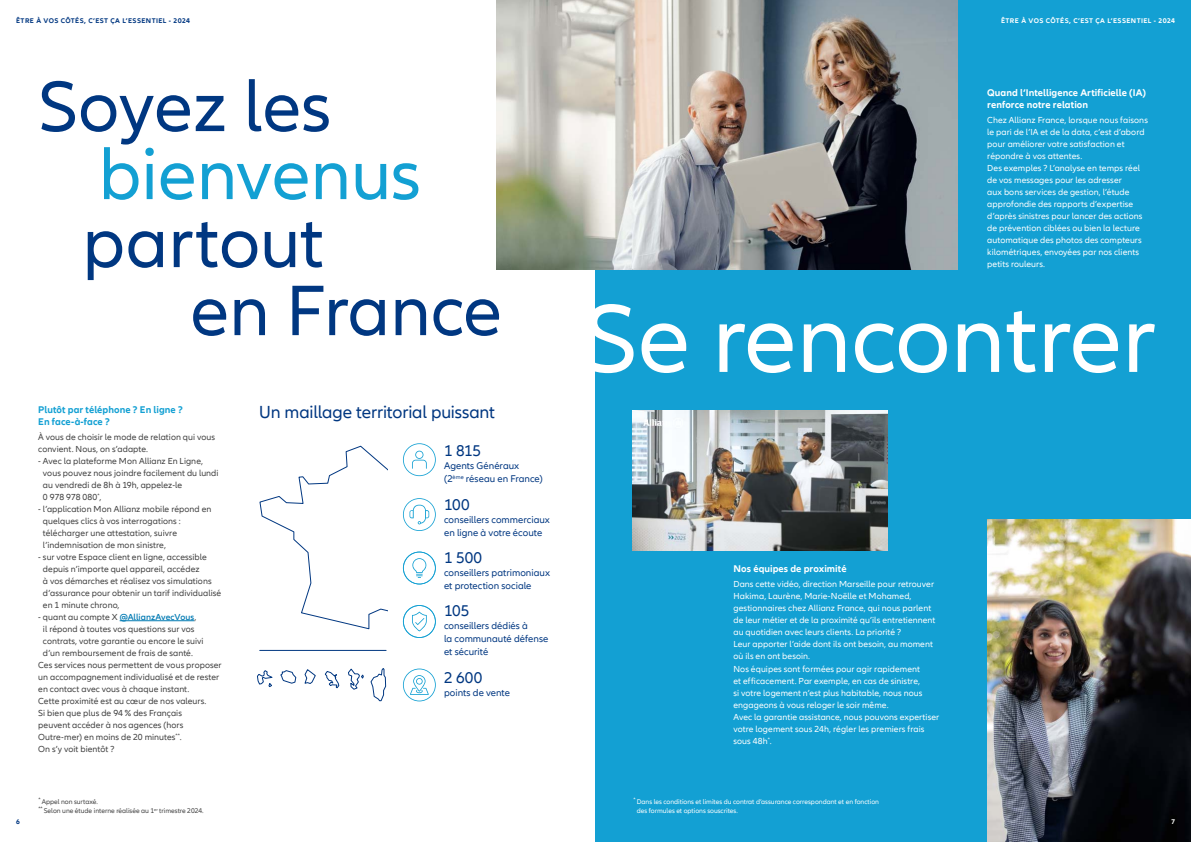
<style>
.page{position:relative;width:1191px;height:842px;background:#fff}
.page>*{position:absolute;margin:0;border:0;box-sizing:border-box;transform-origin:0 0}
.t1{font:100px "Allianz Neo";color:#fff}
.t2{font:74px/68px "Allianz Neo";color:#003781}
.t3{font:74px "Allianz Neo";color:#13a0d3}
.t4{font:18px "Allianz Neo";letter-spacing:-.01em;color:#003781}
.t5{font:16px "Allianz Neo";color:#003781}
.t6{font:10px/13px "Allianz Neo";letter-spacing:.005em;color:#003781}
.t7{font:700 10px/12px "Allianz Neo";letter-spacing:.005em;color:#fff}
.t8{font:700 10px/12px "Allianz Neo";letter-spacing:.005em;color:#13a0d3}
.t9{font:9px/12px "Allianz Neo";letter-spacing:.01em;color:#fff}
.t10{font:9px/12px "Allianz Neo";letter-spacing:.005em;color:#414141}
.t11{font:7px/9px "Allianz Neo";letter-spacing:-.005em;color:#fff}
.t12{font:7px/9px "Allianz Neo";letter-spacing:-.005em;color:#414141}
.t13{font:700 7px "Allianz Neo";letter-spacing:.06em;color:#003781}
.t14{font:700 7px "Allianz Neo";letter-spacing:.06em;color:#fff}
.s1{font-weight:600;color:#007ab3}
</style>
<div class="page">
<hr style="left:120px;top:620px;width:74px;height:1px;background:#007ab3">
<div style="left:595px;top:0;width:596px;height:842px;background:#13a0d3"></div>
<img style="left:496px;top:0;width:461px;height:269px">
<img style="left:633px;top:410px;width:254px;height:140px">
<svg style="left:403px;top:668px;width:33px;height:33px"></svg>
<img style="left:987px;top:520px;width:204px;height:322px">
<svg style="left:304px;top:669px;width:12px;height:15px"></svg>
<svg style="left:324px;top:671px;width:16px;height:18px"></svg>
<svg style="left:257px;top:670px;width:40px;height:17px"></svg>
<svg style="left:348px;top:668px;width:16px;height:22px"></svg>
<svg style="left:370px;top:668px;width:16px;height:34px"></svg>
<hr style="left:260px;top:650px;width:126px;height:1px;background:#003781">
<svg style="left:259px;top:443px;width:177px;height:195px"></svg>
<p class="t13" style="left:16px;top:16px;width:175px">ÊTRE À VOS CÔTÉS, C’EST ÇA L’ESSENTIEL - 2024</p>
<h2 class="t2" style="left:38px;top:74px;width:295px">Soyez les</h2>
<h2 class="t3" style="left:99px;top:132px;width:324px">bienvenus</h2>
<h2 class="t2" style="left:190px;top:210px;width:313px;text-indent:-108px">partout<br>en France</h2>
<p class="t8" style="left:38px;top:404px;width:146px">Plutôt par téléphone ? En ligne ?<br>En face-à-face ?</p>
<p class="t10" style="left:38px;top:431px;width:178px">À vous de choisir le mode de relation qui vous convient. Nous, on s’adapte.</p>
<p class="t10" style="left:43px;top:455px;width:177px;text-indent:-5px">- Avec la plateforme Mon Allianz En Ligne, vous pouvez nous joindre facilement du lundi au vendredi de 8h à 19h, appelez-le<br>0 978 978 080<sup>*</sup>,</p>
<p class="t10" style="left:43px;top:503px;width:170px;text-indent:-5px">- l’application Mon Allianz mobile répond en quelques clics à vos interrogations : télécharger une attestation, suivre l’indemnisation de mon sinistre,</p>
<p class="t10" style="left:43px;top:551px;width:180px;text-indent:-5px">- sur votre Espace client en ligne, accessible depuis n’importe quel appareil, accédez<br>à vos démarches et réalisez vos simulations d’assurance pour obtenir un tarif individualisé en 1 minute chrono,</p>
<p class="t10" style="left:38px;top:611px;width:159px">- quant au compte X <span class="s1">@AllianzAvecVous</span>,</p>
<p class="t10" style="left:43px;top:623px;width:153px">il répond à toutes vos questions sur vos</p>
<p class="t10" style="left:43px;top:635px;width:162px">contrats, votre garantie ou encore le suivi</p>
<p class="t10" style="left:43px;top:647px;width:151px">d’un remboursement de frais de santé.</p>
<p class="t10" style="left:38px;top:659px;width:185px">Ces services nous permettent de vous proposer</p>
<p class="t10" style="left:38px;top:671px;width:182px">un accompagnement individualisé et de rester</p>
<p class="t10" style="left:38px;top:683px;width:152px">en contact avec vous à chaque instant.</p>
<p class="t10" style="left:38px;top:695px;width:170px">Cette proximité est au cœur de nos valeurs.</p>
<p class="t10" style="left:38px;top:707px;width:145px">Si bien que plus de 94 % des Français</p>
<p class="t10" style="left:38px;top:719px;width:147px">peuvent accéder à nos agences (hors</p>
<p class="t10" style="left:38px;top:731px;width:145px">Outre-mer) en moins de 20 minutes<sup>**</sup>.</p>
<p class="t10" style="left:38px;top:743px;width:78px">On s’y voit bientôt ?</p>
<h3 class="t4" style="left:259px;top:402px;width:237px">Un maillage territorial puissant</h3>
<h3 class="t5" style="left:444px;top:442px;width:39px">1 815</h3>
<p class="t6" style="left:444px;top:460px;width:100px">Agents Généraux<br>(2<sup>ème</sup> réseau en France)</p>
<h3 class="t5" style="left:444px;top:495px;width:27px">100</h3>
<p class="t6" style="left:444px;top:513px;width:107px">conseillers commerciaux en ligne à votre écoute</p>
<h3 class="t5" style="left:444px;top:548px;width:40px">1 500</h3>
<p class="t6" style="left:444px;top:566px;width:107px">conseillers patrimoniaux et protection sociale</p>
<h3 class="t5" style="left:444px;top:602px;width:27px">105</h3>
<p class="t6" style="left:444px;top:620px;width:106px">conseillers dédiés à<br>la communauté défense et sécurité</p>
<h3 class="t5" style="left:444px;top:668px;width:40px">2 600</h3>
<p class="t6" style="left:444px;top:686px;width:67px">points de vente</p>
<p class="t14" style="left:1001px;top:16px;width:175px">ÊTRE À VOS CÔTÉS, C’EST ÇA L’ESSENTIEL - 2024</p>
<p class="t7" style="left:987px;top:87px;width:160px">Quand l‘Intelligence Artificielle (IA) renforce notre relation</p>
<p class="t9" style="left:987px;top:114px;width:162px">Chez Allianz France, lorsque nous faisons le pari de l’IA et de la data, c’est d’abord pour améliorer votre satisfaction et répondre à vos attentes.<br>Des exemples ? L’analyse en temps réel de vos messages pour les adresser<br>aux bons services de gestion, l’étude approfondie des rapports d’expertise d’après sinistres pour lancer des actions de prévention ciblées ou bien la lecture automatique des photos des compteurs kilométriques, envoyées par nos clients petits rouleurs.</p>
<h1 class="t1" style="left:583px;top:282px;width:575px">Se rencontrer</h1>
<p class="t7" style="left:733px;top:563px;width:115px">Nos équipes de proximité</p>
<p class="t9" style="left:733px;top:578px;width:203px">Dans cette vidéo, direction Marseille pour retrouver Hakima, Laurène, Marie-Noëlle et Mohamed, gestionnaires chez Allianz France, qui nous parlent de leur métier et de la proximité qu’ils entretiennent au quotidien avec leurs clients. La priorité ?<br>Leur apporter l’aide dont ils ont besoin, au moment où ils en ont besoin.</p>
<p class="t9" style="left:733px;top:663px;width:207px">Nos équipes sont formées pour agir rapidement<br>et efficacement. Par exemple, en cas de sinistre,<br>si votre logement n’est plus habitable, nous nous engageons à vous reloger le soir même.<br>Avec la garantie assistance, nous pouvons expertiser votre logement sous 24h, régler les premiers frais sous 48h<sup>*</sup>.</p>
<p class="t13" style="left:16px;top:817px;width:5px">6</p>
<p class="t12" style="left:38px;top:797px;width:167px"><sup>*</sup> Appel non surtaxé.<br><sup>**</sup> Selon une étude interne réalisée au 1<sup>er</sup> trimestre 2024.</p>
<p class="t11" style="left:637px;top:797px;width:244px;text-indent:-3px"><sup>*</sup> Dans les conditions et limites du contrat d’assurance correspondant et en fonction des formules et options souscrites.</p>
<p class="t14" style="left:1171px;top:817px;width:5px">7</p>
</div>
